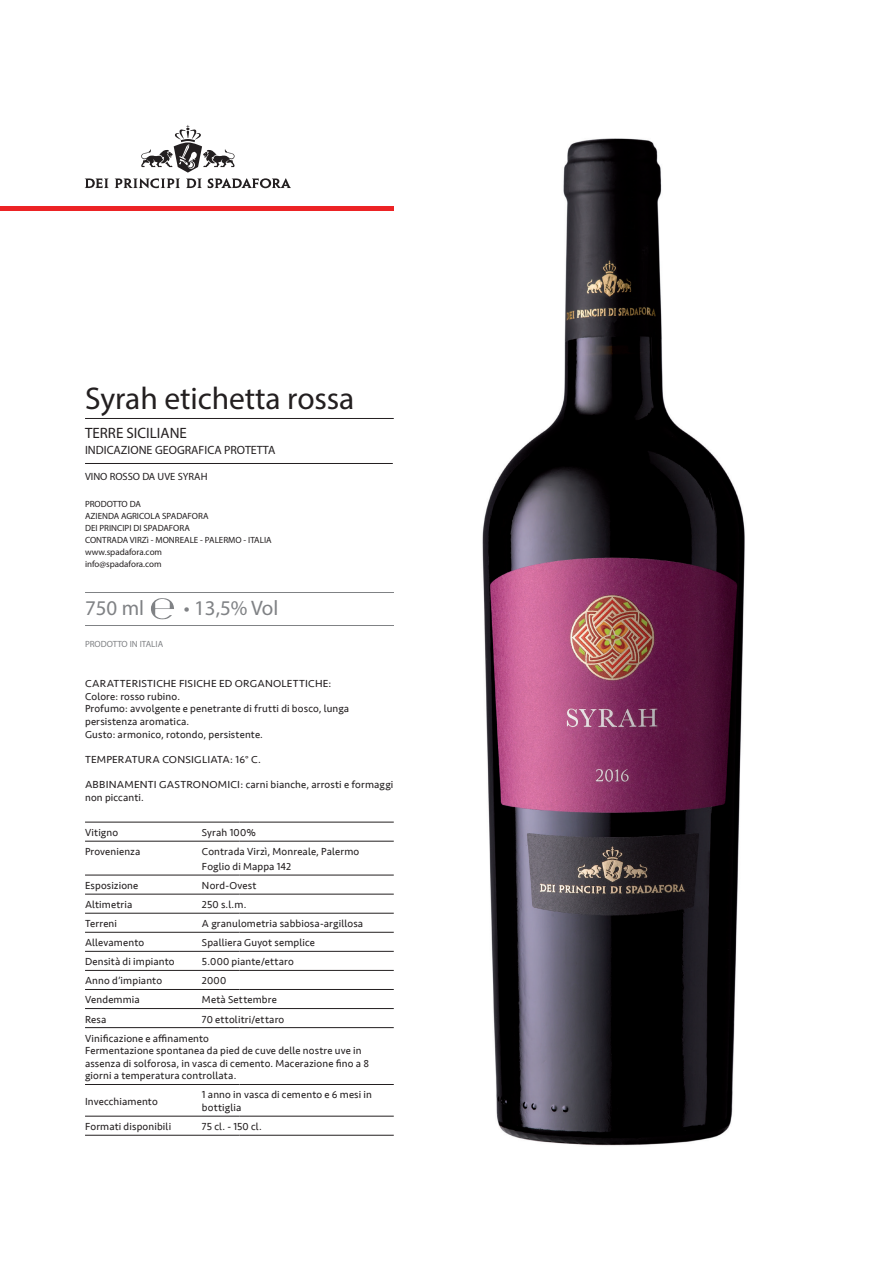
<style>
.page{position:relative;width:893px;height:1263px;background:#fff}
.page>*{position:absolute;margin:0;border:0;box-sizing:border-box;transform-origin:0 0}
.t1{font:31.5px "Seravek Basic";letter-spacing:-.005em;color:#231f20}
.t2{font:21px "Seravek Basic";color:#808285}
.t3{font:15px "Seravek Basic";color:#231f20}
.t4{font:12px "Seravek Basic";color:#231f20}
.t5{font:10.5px/12.6px "Seravek";letter-spacing:.015em;color:#231f20}
.t6{font:10.5px/12.6px "Seravek";letter-spacing:.015em;color:#231f20;scale:1.05 1}
.t7{font:10.5px "Seravek Basic";color:#231f20}
.t8{font:9px/12px "Seravek Basic";color:#231f20}
.t9{font:9px "Seravek Basic";color:#808285}
</style>
<div class="page">
<svg style="left:85px;top:178px;width:24px;height:10px"></svg>
<svg style="left:115px;top:125px;width:176px;height:63px"></svg>
<hr style="left:0;top:207px;width:394px;height:4px;background:#ec2325">
<hr style="left:85px;top:418px;width:309px;height:1px;background:#231f20">
<hr style="left:85px;top:463px;width:308px;height:1px;background:#231f20">
<hr style="left:85px;top:625px;width:309px;height:1px;background:#808285">
<hr style="left:85px;top:592px;width:309px;height:1px;background:#808285">
<hr style="left:85px;top:822px;width:117px;height:1px;background:#231f20">
<hr style="left:202px;top:822px;width:37px;height:1px;background:#231f20">
<hr style="left:239px;top:822px;width:155px;height:1px;background:#231f20">
<hr style="left:85px;top:841px;width:117px;height:1px;background:#231f20">
<hr style="left:202px;top:841px;width:37px;height:1px;background:#231f20">
<hr style="left:239px;top:841px;width:155px;height:1px;background:#231f20">
<hr style="left:85px;top:875px;width:117px;height:1px;background:#231f20">
<hr style="left:202px;top:875px;width:37px;height:1px;background:#231f20">
<hr style="left:239px;top:875px;width:155px;height:1px;background:#231f20">
<hr style="left:85px;top:894px;width:117px;height:1px;background:#231f20">
<hr style="left:202px;top:894px;width:37px;height:1px;background:#231f20">
<hr style="left:239px;top:894px;width:155px;height:1px;background:#231f20">
<hr style="left:85px;top:913px;width:117px;height:1px;background:#231f20">
<hr style="left:202px;top:913px;width:37px;height:1px;background:#231f20">
<hr style="left:239px;top:913px;width:155px;height:1px;background:#231f20">
<hr style="left:85px;top:932px;width:117px;height:1px;background:#231f20">
<hr style="left:202px;top:932px;width:37px;height:1px;background:#231f20">
<hr style="left:239px;top:932px;width:155px;height:1px;background:#231f20">
<hr style="left:85px;top:951px;width:117px;height:1px;background:#231f20">
<hr style="left:202px;top:951px;width:37px;height:1px;background:#231f20">
<hr style="left:239px;top:951px;width:155px;height:1px;background:#231f20">
<hr style="left:85px;top:970px;width:117px;height:1px;background:#231f20">
<hr style="left:202px;top:970px;width:37px;height:1px;background:#231f20">
<hr style="left:239px;top:970px;width:155px;height:1px;background:#231f20">
<hr style="left:85px;top:989px;width:117px;height:1px;background:#231f20">
<hr style="left:202px;top:989px;width:37px;height:1px;background:#231f20">
<hr style="left:239px;top:989px;width:155px;height:1px;background:#231f20">
<hr style="left:85px;top:1008px;width:117px;height:1px;background:#231f20">
<hr style="left:202px;top:1008px;width:37px;height:1px;background:#231f20">
<hr style="left:239px;top:1008px;width:155px;height:1px;background:#231f20">
<hr style="left:85px;top:1027px;width:117px;height:1px;background:#231f20">
<hr style="left:202px;top:1027px;width:37px;height:1px;background:#231f20">
<hr style="left:239px;top:1027px;width:155px;height:1px;background:#231f20">
<hr style="left:85px;top:1084px;width:117px;height:1px;background:#231f20">
<hr style="left:202px;top:1084px;width:37px;height:1px;background:#231f20">
<hr style="left:239px;top:1084px;width:155px;height:1px;background:#231f20">
<hr style="left:85px;top:1116px;width:117px;height:1px;background:#231f20">
<hr style="left:202px;top:1116px;width:37px;height:1px;background:#231f20">
<hr style="left:239px;top:1116px;width:155px;height:1px;background:#231f20">
<hr style="left:85px;top:1135px;width:117px;height:1px;background:#231f20">
<hr style="left:202px;top:1135px;width:37px;height:1px;background:#231f20">
<hr style="left:239px;top:1135px;width:155px;height:1px;background:#231f20">
<svg style="left:151px;top:598px;width:23px;height:21px"></svg>
<img style="left:482px;top:138px;width:263px;height:1008px">
<h1 class="t1" style="left:85px;top:379px;width:271px">Syrah etichetta rossa</h1>
<h3 class="t3" style="left:85px;top:424px;width:103px">TERRE SICILIANE</h3>
<p class="t4" style="left:85px;top:443px;width:192px">INDICAZIONE GEOGRAFICA PROTETTA</p>
<p class="t7" style="left:85px;top:470px;width:124px">VINO ROSSO DA UVE SYRAH</p>
<p class="t8" style="left:85px;top:498px;width:188px">PRODOTTO DA<br>AZIENDA AGRICOLA SPADAFORA<br>DEI PRINCIPI DI SPADAFORA<br>CONTRADA VIRZì - MONREALE - PALERMO - ITALIA www.spadafora.com<br>info@spadafora.com</p>
<h2 class="t2" style="left:85px;top:595px;width:61px">750 ml</h2>
<h2 class="t2" style="left:184px;top:595px;width:96px">• 13,5% Vol</h2>
<p class="t9" style="left:85px;top:638px;width:80px">PRODOTTO IN ITALIA</p>
<p class="t6" style="left:85px;top:677px;width:253px">CARATTERISTICHE FISICHE ED ORGANOLETTICHE:<br>Colore: rosso rubino.<br>Profumo: avvolgente e penetrante di frutti di bosco, lunga persistenza aromatica.<br>Gusto: armonico, rotondo, persistente.</p>
<p class="t6" style="left:85px;top:753px;width:169px">TEMPERATURA CONSIGLIATA: 16° C.</p>
<p class="t6" style="left:85px;top:778px;width:295px">ABBINAMENTI GASTRONOMICI: carni bianche, arrosti e formaggi non piccanti.</p>
<p class="t5" style="left:85px;top:826px;width:35px">Vitigno</p>
<p class="t5" style="left:202px;top:826px;width:55px">Syrah 100%</p>
<p class="t5" style="left:85px;top:845px;width:57px">Provenienza</p>
<p class="t5" style="left:202px;top:844px;width:159px;line-height:14.9px">Contrada Virzì, Monreale, Palermo<br>Foglio di Mappa 142</p>
<p class="t5" style="left:85px;top:879px;width:55px">Esposizione</p>
<p class="t5" style="left:202px;top:879px;width:56px">Nord-Ovest</p>
<p class="t5" style="left:85px;top:898px;width:49px">Altimetria</p>
<p class="t5" style="left:202px;top:898px;width:46px">250 s.l.m.</p>
<p class="t5" style="left:85px;top:917px;width:34px">Terreni</p>
<p class="t5" style="left:202px;top:917px;width:163px">A granulometria sabbiosa-argillosa</p>
<p class="t5" style="left:85px;top:937px;width:61px">Allevamento</p>
<p class="t5" style="left:202px;top:937px;width:115px">Spalliera Guyot semplice</p>
<p class="t5" style="left:85px;top:956px;width:91px">Densità di impianto</p>
<p class="t5" style="left:202px;top:956px;width:93px">5.000 piante/ettaro</p>
<p class="t5" style="left:85px;top:975px;width:79px">Anno d’impianto</p>
<p class="t5" style="left:202px;top:975px;width:26px">2000</p>
<p class="t5" style="left:85px;top:994px;width:56px">Vendemmia</p>
<p class="t5" style="left:202px;top:994px;width:76px">Metà Settembre</p>
<p class="t5" style="left:85px;top:1013px;width:23px">Resa</p>
<p class="t5" style="left:85px;top:1010px;width:201px;line-height:19px;text-indent:117px">70 ettolitri/ettaro<br>Vinificazione e affinamento</p>
<p class="t5" style="left:85px;top:1044px;width:286px">Fermentazione spontanea da pied de cuve delle nostre uve in assenza di solforosa, in vasca di cemento. Macerazione fino a 8 giorni a temperatura controllata.</p>
<p class="t5" style="left:85px;top:1095px;width:74px">Invecchiamento</p>
<p class="t5" style="left:202px;top:1089px;width:172px">1 anno in vasca di cemento e 6 mesi in bottiglia</p>
<p class="t5" style="left:85px;top:1120px;width:88px">Formati disponibili</p>
<p class="t5" style="left:202px;top:1120px;width:61px">75 cl. - 150 cl.</p>
</div>
